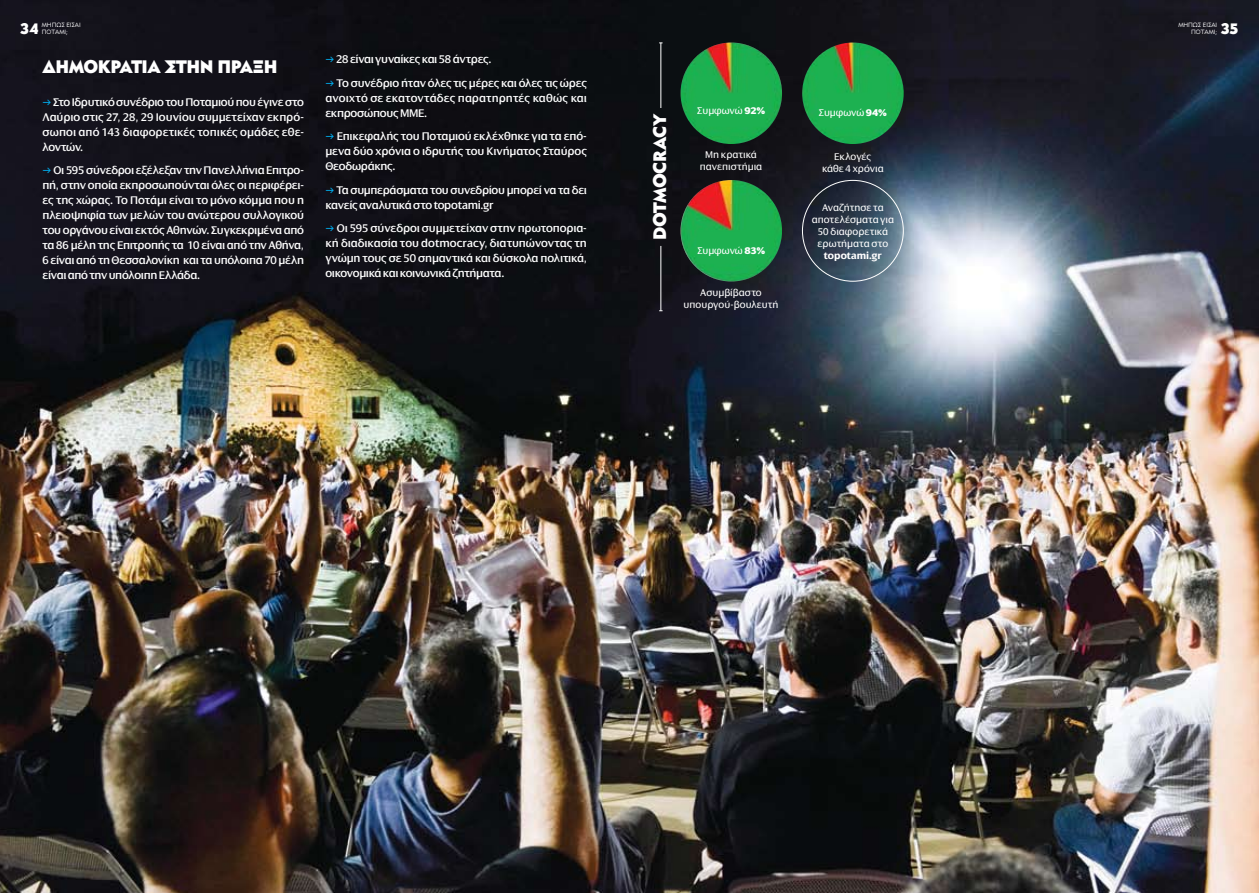
<style>
.page{position:relative;width:1259px;height:893px;background:#fff}
.page>*{position:absolute;margin:0;border:0;box-sizing:border-box;transform-origin:0 0}
.t1{font:18px "Nivea Bold GR";letter-spacing:-.02em;color:#fff}
.t2{font:15px "Nivea Bold GR";color:#fff}
.t3{font:600 12px/15px "Vialog";letter-spacing:-.015em;color:#fff;text-align:justify}
.t4{font:10.5px/12px "Vialog";letter-spacing:.005em;color:#fff;text-align:center}
.t5{font:700 10.5px "Vialog";color:#fff}
.t6{font:6.15px/6.6px "Nivea Light GR";color:#fff}
.s1{font-family:"Fedra Sans Pro";font-weight:400;color:#00aeef}
.s2{font-weight:800}
</style>
<div class="page">
<img style="left:0;top:0;width:1259px;height:893px">
<img style="left:802px;top:43px;width:101px;height:101px;border-radius:51px">
<img style="left:680px;top:43px;width:102px;height:101px;border-radius:51px">
<img style="left:680px;top:180px;width:102px;height:101px;border-radius:51px">
<hr style="left:660px;top:43px;width:1px;height:65px;background:#fff">
<hr style="left:660px;top:246px;width:1px;height:65px;background:#fff">
<p class="t2" style="left:20px;top:19px;width:19px">34</p>
<p class="t6" style="left:42px;top:22px;width:40px">μηπως εισαι ποταμι;</p>
<p class="t2" style="left:1220px;top:19px;width:19px">35</p>
<p class="t6" style="left:1178px;top:22px;width:40px;text-align:right">μηπως εισαι<br>Π οταμι;</p>
<h1 class="t1" style="left:43px;top:55px;width:26px">Δημοκρατία</h1>
<h1 class="t1" style="left:165px;top:55px;width:13px">στη</h1>
<h1 class="t1" style="left:200px;top:55px;width:77px">ν Πράξη</h1>
<p class="t3" style="left:43px;top:95px;width:263px"><span class="s1">→</span> Στο Ιδρυτικό συνέδριο του Ποταμιού που έγινε στο Λαύριο στις 27, 28, 29 Ιουνίου συμμετείχαν εκπρό&shy;σωποι από 143 διαφορετικές τοπικές ομάδες εθε&shy;λοντών.</p>
<p class="t3" style="left:43px;top:163px;width:263px"><span class="s1">→</span> Οι 595 σύνεδροι εξέλεξαν την Πανελλήνια Επιτρο&shy;πή, στην οποία εκπροσωπούνται όλες οι περιφέρει&shy;ες της χώρας. Το Ποτάμι είναι το μόνο κόμμα που η πλειοψηφία των μελών του ανώτερου συλλογικού του οργάνου είναι εκτός Αθηνών. Συγκεκριμένα από τα 86 μέλη της Επιτροπής τα 10 είναι από την Αθήνα, 6 είναι από τη Θεσσαλονίκη και τα υπόλοιπα 70 μέλη είναι από την υπόλοιπη Ελλάδα.</p>
<p class="t3" style="left:325px;top:52px;width:167px"><span class="s1">→</span> 28 είναι γυναίκες και 58 άντρες.</p>
<p class="t3" style="left:325px;top:76px;width:263px"><span class="s1">→</span> Το συνέδριο ήταν όλες τις μέρες και όλες τις ώρες ανοιχτό σε εκατοντάδες παρατηρητές καθώς και εκπροσώπους ΜΜΕ.</p>
<p class="t3" style="left:325px;top:129px;width:263px"><span class="s1">→</span> Επικεφαλής του Ποταμιού εκλέχθηκε για τα επό&shy;μενα δύο χρόνια ο ιδρυτής του Κινήματος Σταύρος Θεοδωράκης.</p>
<p class="t3" style="left:325px;top:183px;width:263px"><span class="s1">→</span> Τα συμπεράσματα του συνεδρίου μπορεί να τα δει κανείς αναλυτικά στο topotami.gr</p>
<p class="t3" style="left:325px;top:221px;width:263px"><span class="s1">→</span> Οι 595 σύνεδροι συμμετείχαν στην πρωτοπορια&shy;κή διαδικασία του dotmocracy, διατυπώνοντας τη γνώμη τους σε 50 σημαντικά και δύσκολα πολιτικά, οικονομικά και κοινωνικά ζητήματα.</p>
<h1 class="t1" style="left:648px;top:240px;width:128px;rotate:-90deg">Dotmocracy</h1>
<p class="t4" style="left:697px;top:105px;width:69px">Συμφωνώ <span class="s2">92%</span></p>
<p class="t4" style="left:819px;top:107px;width:70px">Συμφωνώ <span class="s2">94%</span></p>
<p class="t4" style="left:700px;top:149px;width:64px">Μη κρατικά πανεπιστήμια</p>
<p class="t4" style="left:697px;top:245px;width:69px">Συμφωνώ <span class="s2">83%</span></p>
<p class="t4" style="left:683px;top:287px;width:96px">Ασυμβίβαστο υπουργού-βουλευτή</p>
<p class="t4" style="left:822px;top:151px;width:63px">Εκλογές<br>κάθε 4 χρόνια</p>
<p class="t4" style="left:811px;top:202px;width:84px">Αναζήτησε τα αποτελέσματα για<br>50 διαφορετικά ερωτήματα στο</p>
<p class="t5" style="left:824px;top:250px;width:59px">topotami.gr</p>
</div>
